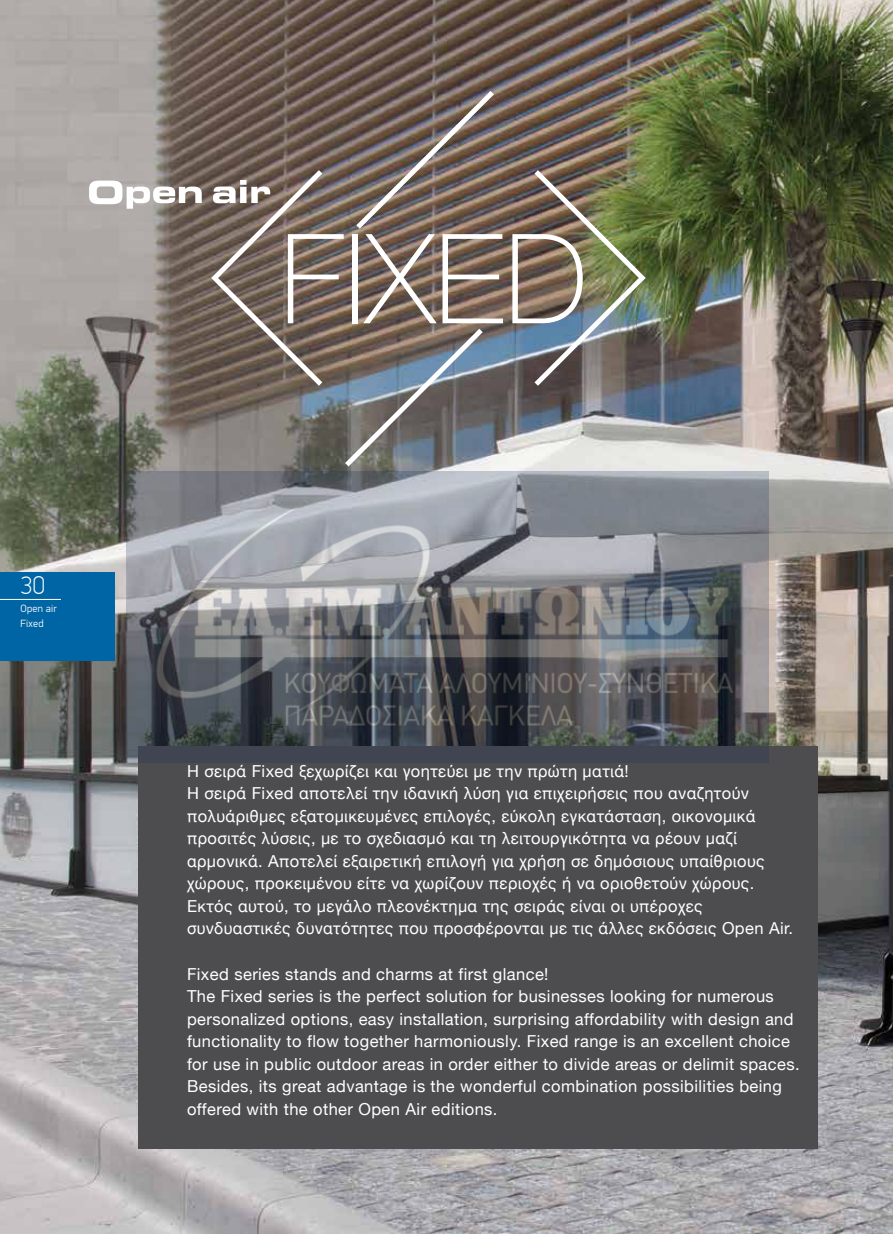
<style>
.page{position:relative;width:893px;height:1234px;background:#fff}
.page>*{position:absolute;margin:0;border:0;box-sizing:border-box;transform-origin:0 0}
.t1{font:100 25.5px "PF Din Display Pro";color:#fff}
.t2{font:16.5px/22.5px "Helvetica Neue";letter-spacing:.025em;color:#fff}
.t3{font:300 10.5px/15px "PF Din Display Pro";letter-spacing:.025em;color:#fff}
</style>
<div class="page">
<img style="left:0;top:0;width:893px;height:1233px">
<div style="left:0;top:572px;width:115px;height:88px;background:#0065a5"></div>
<svg style="left:89px;top:180px;width:113px;height:29px"></svg>
<img style="left:512px;top:170px;width:134px;height:215px">
<img style="left:211px;top:91px;width:292px;height:375px">
<div style="left:138px;top:746px;width:680px;height:402px;background:#4d4d4f"></div>
<hr style="left:0;top:599px;width:61px;height:1px;background:#fff">
<img style="left:126px;top:471px;width:642px;height:291px">
<h1 class="t1" style="left:21px;top:570px;width:26px">30</h1>
<p class="t3" style="left:21px;top:600px;width:38px">Open air<br>Fixed</p>
<p class="t2" style="left:187px;top:760px;width:608px">Η σειρά Fixed ξεχωρίζει και γοητεύει με την πρώτη ματιά!<br>Η σειρά Fixed αποτελεί την ιδανική λύση για επιχειρήσεις που αναζητούν πολυάριθμες εξατομικευμένες επιλογές, εύκολη εγκατάσταση, οικονομικά προσιτές λύσεις, με το σχεδιασμό και τη λειτουργικότητα να ρέουν μαζί αρμονικά. Αποτελεί εξαιρετική επιλογή για χρήση σε δημόσιους υπαίθριους χώρους, προκειμένου είτε να χωρίζουν περιοχές ή να οριοθετούν χώρους.<br>Εκτός αυτού, το μεγάλο πλεονέκτημα της σειράς είναι οι υπέροχες συνδυαστικές δυνατότητες που προσφέρονται με τις άλλες εκδόσεις Open Air.</p>
<p class="t2" style="left:187px;top:963px;width:614px">Fixed series stands and charms at first glance!<br>The Fixed series is the perfect solution for businesses looking for numerous personalized options, easy installation, surprising affordability with design and functionality to flow together harmoniously. Fixed range is an excellent choice for use in public outdoor areas in order either to divide areas or delimit spaces.<br>Besides, its great advantage is the wonderful combination possibilities being offered with the other Open Air editions.</p>
</div>
